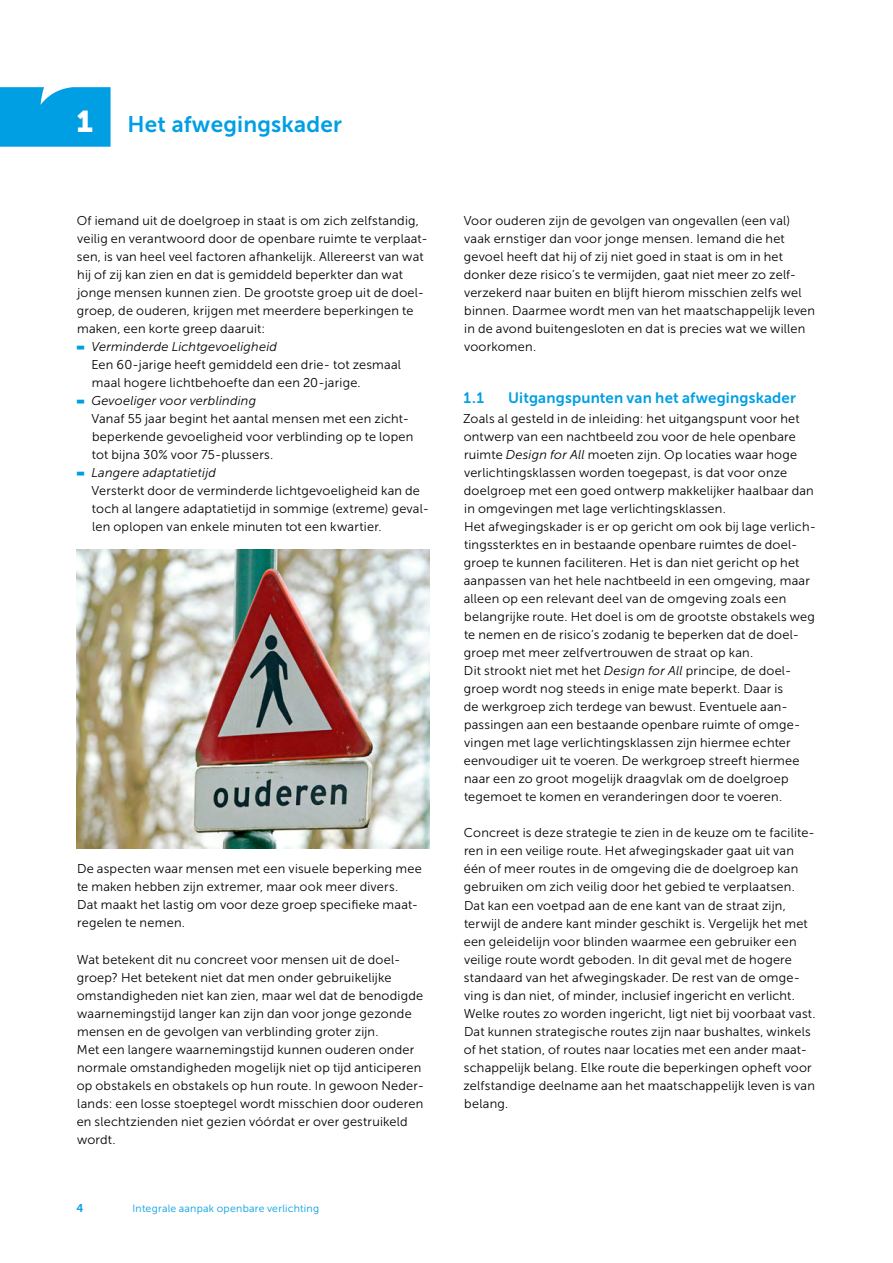
<style>
.page{position:relative;width:893px;height:1263px;background:#fff}
.page>*{position:absolute;margin:0;border:0;box-sizing:border-box;transform-origin:0 0}
.t1{font:900 31.8px "Univers";color:#009fe3;scale:.8 1}
.CROW_Hfdstk__1{font:22.5px "Museo Sans 700";letter-spacing:.01em;color:#009fe3}
.CROW_Paragraaf__1_1{font:15px "Museo Sans 700";letter-spacing:.01em;color:#009fe3}
.CROW_Broodtekst{font:12.75px/18px "Museo Sans 300";letter-spacing:.015em;color:#000}
.t2{font:italic 12.75px "Museo Sans 300";letter-spacing:.015em;color:#000}
.t3{font:11.25px "Museo Sans 700";color:#009fe3}
.t4{font:10.5px "Museo Sans 300";letter-spacing:.025em;color:#009fe3}
.s1{font-family:"Museo Sans 900";font-size:30px;color:#fff}
.s2{font-style:italic}
</style>
<div class="page">
<img style="left:77px;top:549px;width:352px;height:299px">
<div style="left:0;top:87px;width:111px;height:60px;background:#009fe3"></div>
<h1 class="CROW_Hfdstk__1" style="left:77px;top:112px;width:267px"><span class="s1">1</span> Het afwegingskader</h1>
<p class="CROW_Broodtekst" style="left:77px;top:212px;width:352px">Of iemand uit de doelgroep in staat is om zich zelfstandig, veilig en verantwoord door de openbare ruimte te verplaat&shy;sen, is van heel veel factoren afhankelijk. Allereerst van wat hij of zij kan zien en dat is gemiddeld beperkter dan wat jonge mensen kunnen zien. De grootste groep uit de doel&shy;groep, de ouderen, krijgen met meerdere beperkingen te maken, een korte greep daaruit:</p>
<p class="t1" style="left:77px;top:324px;width:12px">-</p>
<p class="t2" style="left:91px;top:340px;width:187px">Verminderde Lichtgevoeligheid</p>
<p class="CROW_Broodtekst" style="left:91px;top:356px;width:311px">Een 60-jarige heeft gemiddeld een drie- tot zesmaal maal hogere lichtbehoefte dan een 20-jarige.</p>
<p class="t1" style="left:77px;top:378px;width:12px">-</p>
<p class="t2" style="left:91px;top:394px;width:166px">Gevoeliger voor verblinding</p>
<p class="CROW_Broodtekst" style="left:91px;top:410px;width:323px">Vanaf 55 jaar begint het aantal mensen met een zicht&shy;beperkende gevoeligheid voor verblinding op te lopen tot bijna 30% voor 75-plussers.</p>
<p class="t1" style="left:77px;top:450px;width:12px">-</p>
<p class="t2" style="left:91px;top:466px;width:126px">Langere adaptatietijd</p>
<p class="CROW_Broodtekst" style="left:91px;top:482px;width:339px">Versterkt door de verminderde lichtgevoeligheid kan de toch al langere adaptatietijd in sommige (extreme) geval&shy;len oplopen van enkele minuten tot een kwartier.</p>
<p class="CROW_Broodtekst" style="left:77px;top:860px;width:346px">De aspecten waar mensen met een visuele beperking mee te maken hebben zijn extremer, maar ook meer divers.<br>Dat maakt het lastig om voor deze groep specifieke maat&shy;regelen te nemen.</p>
<p class="CROW_Broodtekst" style="left:77px;top:950px;width:348px">Wat betekent dit nu concreet voor mensen uit de doel&shy;groep? Het betekent niet dat men onder gebruikelijke omstandigheden niet kan zien, maar wel dat de benodigde waarnemingstijd langer kan zijn dan voor jonge gezonde mensen en de gevolgen van verblinding groter zijn.</p>
<p class="CROW_Broodtekst" style="left:77px;top:1040px;width:349px">Met een langere waarnemingstijd kunnen ouderen onder normale omstandigheden mogelijk niet op tijd anticiperen op obstakels en obstakels op hun route. In gewoon Neder&shy;lands: een losse stoeptegel wordt misschien door ouderen en slechtzienden niet gezien vóórdat er over gestruikeld wordt.</p>
<p class="t3" style="left:77px;top:1202px;width:8px">4</p>
<p class="t4" style="left:133px;top:1203px;width:188px">Integrale aanpak openbare verlichting</p>
<p class="CROW_Broodtekst" style="left:464px;top:212px;width:353px">Voor ouderen zijn de gevolgen van ongevallen (een val) vaak ernstiger dan voor jonge mensen. Iemand die het gevoel heeft dat hij of zij niet goed in staat is om in het donker deze risico’s te vermijden, gaat niet meer zo zelf&shy;verzekerd naar buiten en blijft hierom misschien zelfs wel binnen. Daarmee wordt men van het maatschappelijk leven in de avond buitengesloten en dat is precies wat we willen voorkomen.</p>
<h2 class="CROW_Paragraaf__1_1" style="left:464px;top:390px;width:22px">1.1</h2>
<h2 class="CROW_Paragraaf__1_1" style="left:508px;top:390px;width:289px">Uitgangspunten van het afwegingskader</h2>
<p class="CROW_Broodtekst" style="left:463px;top:410px;width:352px">Zoals al gesteld in de inleiding: het uitgangspunt voor het ontwerp van een nachtbeeld zou voor de hele openbare ruimte <span class="s2">Design for All</span> moeten zijn. Op locaties waar hoge verlichtingsklassen worden toegepast, is dat voor onze doelgroep met een goed ontwerp makkelijker haalbaar dan in omgevingen met lage verlichtingsklassen.</p>
<p class="CROW_Broodtekst" style="left:464px;top:518px;width:354px">Het afwegingskader is er op gericht om ook bij lage verlich&shy;tingssterktes en in bestaande openbare ruimtes de doel&shy;groep te kunnen faciliteren. Het is dan niet gericht op het aanpassen van het hele nachtbeeld in een omgeving, maar alleen op een relevant deel van de omgeving zoals een belangrijke route. Het doel is om de grootste obstakels weg te nemen en de risico’s zodanig te beperken dat de doel&shy;groep met meer zelfvertrouwen de straat op kan.</p>
<p class="CROW_Broodtekst" style="left:464px;top:662px;width:338px">Dit strookt niet met het <span class="s2">Design for All</span> principe, de doel&shy;groep wordt nog steeds in enige mate beperkt. Daar is de werkgroep zich terdege van bewust. Eventuele aan&shy;passingen aan een bestaande openbare ruimte of omge&shy;vingen met lage verlichtingsklassen zijn hiermee echter eenvoudiger uit te voeren. De werkgroep streeft hiermee naar een zo groot mogelijk draagvlak om de doelgroep tegemoet te komen en veranderingen door te voeren.</p>
<p class="CROW_Broodtekst" style="left:464px;top:824px;width:353px">Concreet is deze strategie te zien in de keuze om te facilite&shy;ren in een veilige route. Het afwegingskader gaat uit van één of meer routes in de omgeving die de doelgroep kan gebruiken om zich veilig door het gebied te verplaatsen.<br>Dat kan een voetpad aan de ene kant van de straat zijn, terwijl de andere kant minder geschikt is. Vergelijk het met een geleidelijn voor blinden waarmee een gebruiker een veilige route wordt geboden. In dit geval met de hogere standaard van het afwegingskader. De rest van de omge&shy;ving is dan niet, of minder, inclusief ingericht en verlicht.</p>
<p class="CROW_Broodtekst" style="left:463px;top:1004px;width:354px">Welke routes zo worden ingericht, ligt niet bij voorbaat vast.<br>Dat kunnen strategische routes zijn naar bushaltes, winkels of het station, of routes naar locaties met een ander maat&shy;schappelijk belang. Elke route die beperkingen opheft voor zelfstandige deelname aan het maatschappelijk leven is van belang.</p>
</div>
